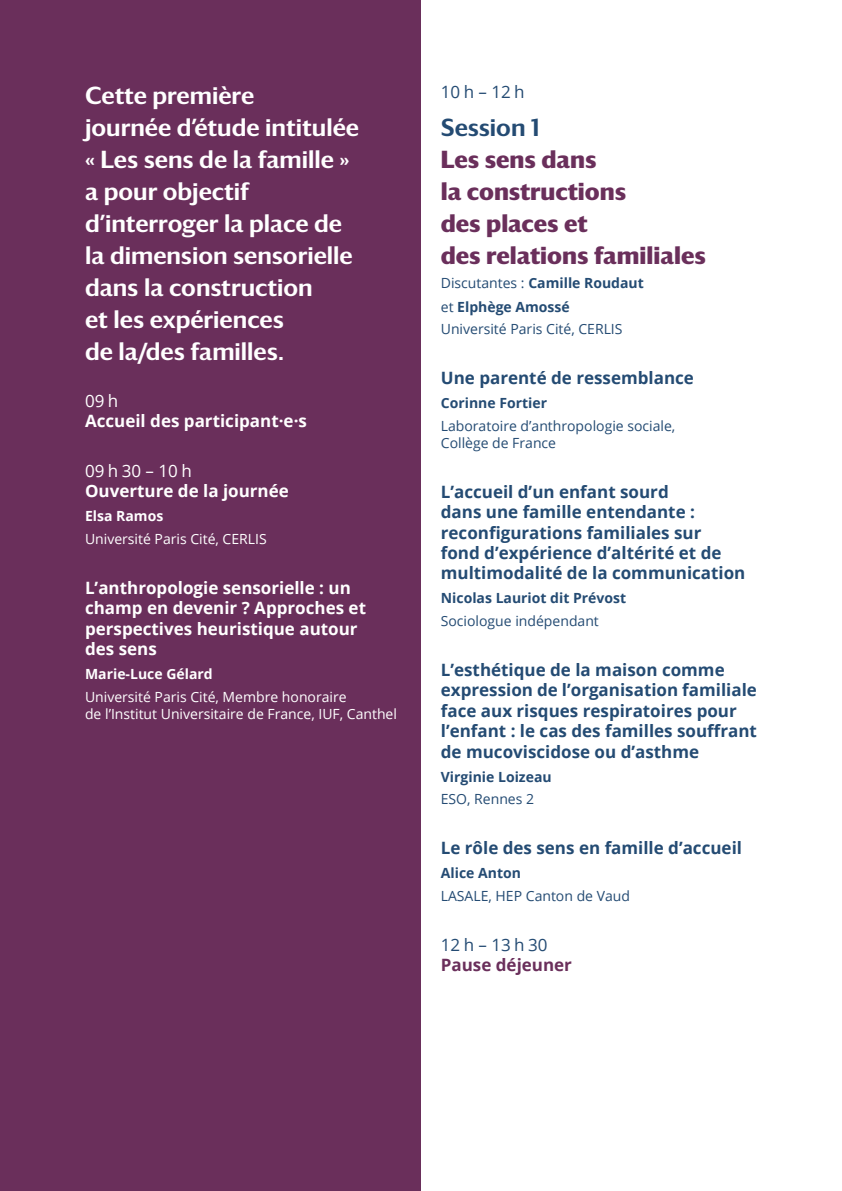
<style>
.page{position:relative;width:842px;height:1191px;background:#fff}
.page>*{position:absolute;margin:0;border:0;box-sizing:border-box;transform-origin:0 0}
.t1{font:500 24px/32px "Darby Sans Universite Paris";color:#fff}
.t2{font:700 24px/32px "Darby Sans Universite Paris";color:#6a2f5b}
.t3{font:500 24px "Darby Sans Universite Paris";color:#244b73}
.t4{font:700 17px/20.4px "Open Sans";color:#244b73}
.t5{font:700 17px/20.4px "Open Sans";color:#fff}
.t6{font:17px "Open Sans";color:#244b73}
.t7{font:700 17px "Open Sans";color:#6a2f5b}
.t8{font:17px "Open Sans";color:#fff}
.UniversiteParis_info{font:14px/16.8px "Open Sans";color:#244b73}
.UniversiteParis_info-2{font:14px/16.8px "Open Sans";color:#fff}
.t9{font:700 14px/24px "Open Sans";color:#244b73}
.t10{font:700 14px "Open Sans";color:#fff}
.s1{font-weight:400}
</style>
<div class="page">
<div style="left:0;top:0;width:421px;height:1191px;background:#6a2f5b"></div>
<p class="t1" style="left:85px;top:78px;width:276px">Cette première<br>journée d’étude intitulée « Les sens de la famille » a pour objectif d’interroger la place de la dimension sensorielle dans la construction<br>et les expériences<br>de la/des familles.</p>
<p class="t8" style="left:85px;top:389px;width:35px">09 h</p>
<p class="t5" style="left:85px;top:410px;width:223px">Accueil des participant·e·s</p>
<p class="t8" style="left:85px;top:459px;width:108px">09 h 30 – 10 h</p>
<p class="t5" style="left:85px;top:480px;width:205px">Ouverture de la journée</p>
<p class="t10" style="left:85px;top:506px;width:80px">Elsa Ramos</p>
<p class="UniversiteParis_info-2" style="left:85px;top:530px;width:183px">Université Paris Cité, CERLIS</p>
<p class="t5" style="left:85px;top:577px;width:282px">L’anthropologie sensorielle : un champ en devenir ? Approches et perspectives heuristique autour des sens</p>
<p class="t10" style="left:85px;top:664px;width:129px">Marie-Luce Gélard</p>
<p class="UniversiteParis_info-2" style="left:85px;top:688px;width:313px">Université Paris Cité, Membre honoraire<br>de l’Institut Universitaire de France, IUF, Canthel</p>
<p class="t6" style="left:441px;top:80px;width:85px">10 h – 12 h</p>
<p class="t3" style="left:441px;top:109px;width:100px">Session 1</p>
<p class="t2" style="left:441px;top:142px;width:267px">Les sens dans<br>la constructions<br>des places et<br>des relations familiales</p>
<p class="t9" style="left:441px;top:270px;width:205px"><span class="s1">Discutantes :</span> Camille Roudaut <span class="s1">et</span> Elphège Amossé</p>
<p class="UniversiteParis_info" style="left:441px;top:320px;width:183px">Université Paris Cité, CERLIS</p>
<p class="t4" style="left:441px;top:367px;width:255px">Une parenté de ressemblance</p>
<p class="t9" style="left:441px;top:391px;width:108px">Corinne Fortier</p>
<p class="UniversiteParis_info" style="left:441px;top:417px;width:236px">Laboratoire d’anthropologie sociale,<br>Collège de France</p>
<p class="t4" style="left:441px;top:481px;width:306px">L’accueil d’un enfant sourd<br>dans une famille entendante : reconfigurations familiales sur<br>fond d’expérience d’altérité et de multimodalité de la communication</p>
<p class="t9" style="left:441px;top:586px;width:187px">Nicolas Lauriot dit Prévost</p>
<p class="UniversiteParis_info" style="left:441px;top:612px;width:160px">Sociologue indépendant</p>
<p class="t4" style="left:441px;top:659px;width:318px">L’esthétique de la maison comme expression de l’organisation familiale face aux risques respiratoires pour l’enfant : le cas des familles souffrant de mucoviscidose ou d’asthme</p>
<p class="t9" style="left:441px;top:764px;width:112px">Virginie Loizeau</p>
<p class="UniversiteParis_info" style="left:441px;top:790px;width:95px">ESO, Rennes 2</p>
<p class="t4" style="left:441px;top:837px;width:303px">Le rôle des sens en famille d’accueil</p>
<p class="t9" style="left:441px;top:860px;width:82px">Alice Anton</p>
<p class="UniversiteParis_info" style="left:441px;top:887px;width:191px">LASALE, HEP Canton de Vaud</p>
<p class="t6" style="left:441px;top:933px;width:108px">12 h – 13 h 30</p>
<p class="t7" style="left:441px;top:953px;width:133px">Pause déjeuner</p>
</div>
